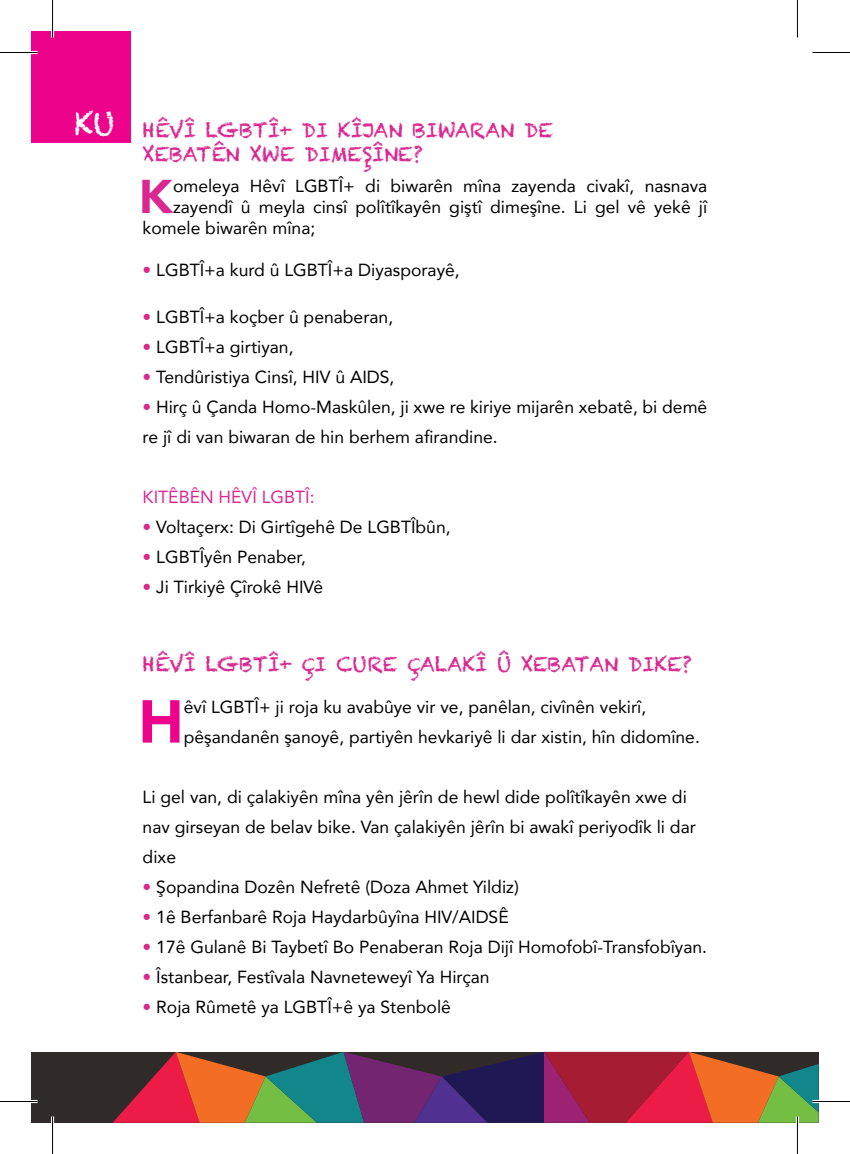
<style>
.page{position:relative;width:850px;height:1154px;background:#fff}
.page>*{position:absolute;margin:0;border:0;box-sizing:border-box;transform-origin:0 0}
.t1{font:900 59.75px "Avenir";color:#ed028c}
.t2{font:900 47.25px "Avenir";color:#d92991}
.t3{font:30px "Chalkduster";color:#fff}
.t4{font:20px/24px "Chalkduster";color:#d92991}
.t5{font:17.5px/30px "Avenir";color:#000}
.t6{font:17.5px "Avenir";color:#d92991}
.s1{color:#d92991}
</style>
<div class="page">
<div style="left:31px;top:31px;width:99px;height:112px;background:#ed028c"></div>
<div style="left:31px;top:1052px;width:512px;height:71px;background:#302a28"></div>
<svg style="left:112px;top:1052px;width:706px;height:71px;background:#7f4148"></svg>
<hr style="left:0;top:51px;width:38px;height:3px;background:#fff">
<hr style="left:0;top:1100px;width:38px;height:3px;background:#fff">
<hr style="left:812px;top:1100px;width:37px;height:3px;background:#fff">
<hr style="left:51px;top:0;width:3px;height:38px;background:#fff">
<hr style="left:51px;top:1116px;width:3px;height:38px;background:#fff">
<hr style="left:795px;top:1116px;width:3px;height:38px;background:#fff">
<hr style="left:0;top:52px;width:38px;height:1px;background:#000">
<hr style="left:812px;top:52px;width:37px;height:1px;background:#000">
<hr style="left:0;top:1101px;width:38px;height:1px;background:#000">
<hr style="left:812px;top:1101px;width:37px;height:1px;background:#000">
<hr style="left:52px;top:0;width:1px;height:38px;background:#000">
<hr style="left:52px;top:1116px;width:1px;height:38px;background:#000">
<hr style="left:796px;top:0;width:1px;height:38px;background:#000">
<hr style="left:796px;top:1116px;width:1px;height:38px;background:#000">
<p class="t3" style="left:74px;top:106px;width:42px">KU</p>
<p class="t4" style="left:142px;top:118px;width:412px">HÊVÎ LGBTÎ+ DI KÎJAN BIWARAN DE<br>XEBATÊN XWE DIMEŞÎNE?</p>
<p class="t2" style="left:139px;top:156px;width:36px">K</p>
<p class="t5" style="left:173px;top:171px;width:535px">omeleya Hêvî LGBTÎ+ di biwarên mîna zayenda civakî, nasnava</p>
<p class="t5" style="left:173px;top:192px;width:535px">zayendî û meyla cinsî polîtîkayên giştî dimeşîne. Li gel vê yekê jî</p>
<p class="t5" style="left:142px;top:213px;width:174px">komele biwarên mîna;</p>
<p class="t5" style="left:142px;top:255px;width:318px"><span class="s1">•</span> LGBTÎ+a kurd û LGBTÎ+a Diyasporayê,</p>
<p class="t5" style="left:142px;top:301px;width:252px"><span class="s1">•</span> LGBTÎ+a koçber û penaberan,</p>
<p class="t5" style="left:142px;top:331px;width:152px"><span class="s1">•</span> LGBTÎ+a girtiyan,</p>
<p class="t5" style="left:142px;top:361px;width:253px"><span class="s1">•</span> Tendûristiya Cinsî, HIV û AIDS,</p>
<p class="t5" style="left:142px;top:391px;width:566px"><span class="s1">•</span> Hirç û Çanda Homo-Maskûlen, ji xwe re kiriye mijarên xebatê, bi demê re jî di van biwaran de hin berhem afirandine.</p>
<p class="t6" style="left:142px;top:482px;width:173px">KITÊBÊN HÊVÎ LGBTÎ:</p>
<p class="t5" style="left:142px;top:511px;width:309px"><span class="s1">•</span> Voltaçerx: Di Girtîgehê De LGBTÎbûn,</p>
<p class="t5" style="left:142px;top:541px;width:165px"><span class="s1">•</span> LGBTÎyên Penaber,</p>
<p class="t5" style="left:142px;top:571px;width:182px"><span class="s1">•</span> Ji Tirkiyê Çîrokê HIVê</p>
<p class="t4" style="left:142px;top:652px;width:550px">HÊVÎ LGBTÎ+ ÇI CURE ÇALAKÎ Û XEBATAN DIKE?</p>
<p class="t1" style="left:138px;top:671px;width:47px">H</p>
<p class="t5" style="left:184px;top:691px;width:517px">êvî LGBTÎ+ ji roja ku avabûye vir ve, panêlan, civînên vekirî, pêşandanên şanoyê, partiyên hevkariyê li dar xistin, hîn didomîne.</p>
<p class="t5" style="left:142px;top:781px;width:554px">Li gel van, di çalakiyên mîna yên jêrîn de hewl dide polîtîkayên xwe di nav girseyan de belav bike. Van çalakiyên jêrîn bi awakî periyodîk li dar dixe</p>
<p class="t5" style="left:142px;top:871px;width:377px"><span class="s1">•</span> Şopandina Dozên Nefretê (Doza Ahmet Yildiz)</p>
<p class="t5" style="left:142px;top:901px;width:367px"><span class="s1">•</span> 1ê Berfanbarê Roja Haydarbûyîna HIV/AIDSÊ</p>
<p class="t5" style="left:142px;top:931px;width:565px"><span class="s1">•</span> 17ê Gulanê Bi Taybetî Bo Penaberan Roja Dijî Homofobî-Transfobîyan.</p>
<p class="t5" style="left:142px;top:961px;width:348px"><span class="s1">•</span> Îstanbear, Festîvala Navneteweyî Ya Hirçan</p>
<p class="t5" style="left:142px;top:991px;width:310px"><span class="s1">•</span> Roja Rûmetê ya LGBTÎ+ê ya Stenbolê</p>
</div>
